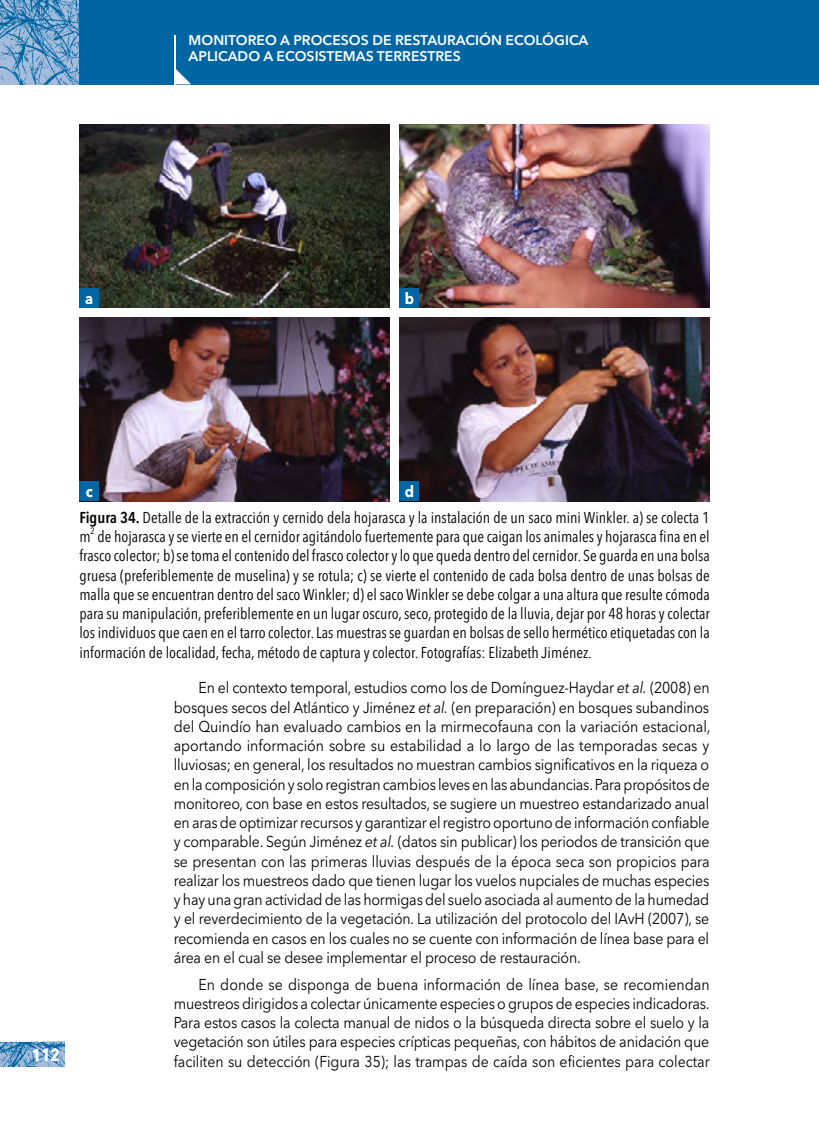
<style>
.page{position:relative;width:819px;height:1141px;background:#fff}
.page>*{position:absolute;margin:0;border:0;box-sizing:border-box;transform-origin:0 0}
.t1{font:700 condensed 17.5px "Avenir Next LT Pro";color:#fff}
.t2{font:15.75px/19.2px "Avenir Next LT Pro";letter-spacing:-.015em;color:#000;text-align:justify;scale:.9 1}
.t3{font:condensed 15.75px/19.2px "Avenir Next LT Pro";color:#000}
.t4{font:700 15.75px "Avenir Next LT Pro";color:#fff;scale:.9 1}
.t5{font:600 14px/15.8px "Avenir Next LT Pro";color:#fff}
.t6{font:condensed 9.1px "Avenir Next LT Pro";color:#000}
.s1{font-weight:600}
.s2{font-style:italic}
</style>
<div class="page">
<img style="left:0;top:1042px;width:64px;height:25px">
<img style="left:0;top:0;width:79px;height:84px">
<div style="left:79px;top:0;width:740px;height:84px;background:#0065a3"></div>
<svg style="left:175px;top:69px;width:16px;height:15px"></svg>
<hr style="left:174px;top:35px;width:1px;height:49px;background:#fff">
<img style="left:79px;top:124px;width:310px;height:184px">
<img style="left:79px;top:317px;width:310px;height:184px">
<img style="left:399px;top:124px;width:310px;height:184px">
<img style="left:399px;top:317px;width:310px;height:184px">
<div style="left:79px;top:288px;width:20px;height:20px;background:#0065a3"></div>
<div style="left:79px;top:481px;width:20px;height:20px;background:#0065a3"></div>
<div style="left:399px;top:288px;width:20px;height:20px;background:#0065a3"></div>
<div style="left:399px;top:481px;width:20px;height:20px;background:#0065a3"></div>
<p class="t5" style="left:189px;top:32px;width:401px">MONITOREO A PROCESOS DE RESTAURACIÓN ECOLÓGICA<br>APLICADO A ECOSISTEMAS TERRESTRES</p>
<p class="t4" style="left:85px;top:288px;width:10px">a</p>
<p class="t4" style="left:405px;top:288px;width:12px">b</p>
<p class="t1" style="left:32px;top:1044px;width:29px">112</p>
<p class="t4" style="left:86px;top:482px;width:9px">c</p>
<p class="t4" style="left:405px;top:482px;width:12px">d</p>
<p class="t3" style="left:79px;top:508px;width:631px"><span class="s1">Figura 34.</span> Detalle de la extracción y cernido dela hojarasca y la instalación de un saco mini Winkler. a) se colecta 1 m de hojarasca y se vierte en el cernidor agitándolo fuertemente para que caigan los animales y hojarasca fina en el</p>
<p class="t6" style="left:91px;top:526px;width:6px">2</p>
<p class="t3" style="left:79px;top:546px;width:632px;text-align:justify">frasco colector; b) se toma el contenido del frasco colector y lo que queda dentro del cernidor. Se guarda en una bolsa gruesa (preferiblemente de muselina) y se rotula; c) se vierte el contenido de cada bolsa dentro de unas bolsas de malla que se encuentran dentro del saco Winkler; d) el saco Winkler se debe colgar a una altura que resulte cómoda para su manipulación, preferiblemente en un lugar oscuro, seco, protegido de la lluvia, dejar por 48 horas y colectar los individuos que caen en el tarro colector. Las muestras se guardan en bolsas de sello hermético etiquetadas con la información de localidad, fecha, método de captura y colector. Fotografías: Elizabeth Jiménez.</p>
<p class="t2" style="left:174px;top:678px;width:598px;text-indent:25px">En el contexto temporal, estudios como los de Domínguez-Haydar <span class="s2">et al.</span> (2008) en bosques secos del Atlántico y Jiménez <span class="s2">et al.</span> (en preparación) en bosques subandinos del Quindío han evaluado cambios en la mirmecofauna con la variación estacional, aportando información sobre su estabilidad a lo largo de las temporadas secas y lluviosas; en general, los resultados no muestran cambios significativos en la riqueza o en la composición y solo registran cambios leves en las abundancias. Para propósitos de monitoreo, con base en estos resultados, se sugiere un muestreo estandarizado anual en aras de optimizar recursos y garantizar el registro oportuno de información confiable y comparable. Según Jiménez <span class="s2">et al.</span> (datos sin publicar) los periodos de transición que se presentan con las primeras lluvias después de la época seca son propicios para realizar los muestreos dado que tienen lugar los vuelos nupciales de muchas especies y hay una gran actividad de las hormigas del suelo asociada al aumento de la humedad y el reverdecimiento de la vegetación. La utilización del protocolo del IAvH (2007), se recomienda en casos en los cuales no se cuente con información de línea base para el área en el cual se desee implementar el proceso de restauración.</p>
<p class="t2" style="left:174px;top:974px;width:597px;text-indent:25px">En donde se disponga de buena información de línea base, se recomiendan muestreos dirigidos a colectar únicamente especies o grupos de especies indicadoras.<br>Para estos casos la colecta manual de nidos o la búsqueda directa sobre el suelo y la vegetación son útiles para especies crípticas pequeñas, con hábitos de anidación que faciliten su detección (Figura 35); las trampas de caída son eficientes para colectar</p>
</div>
